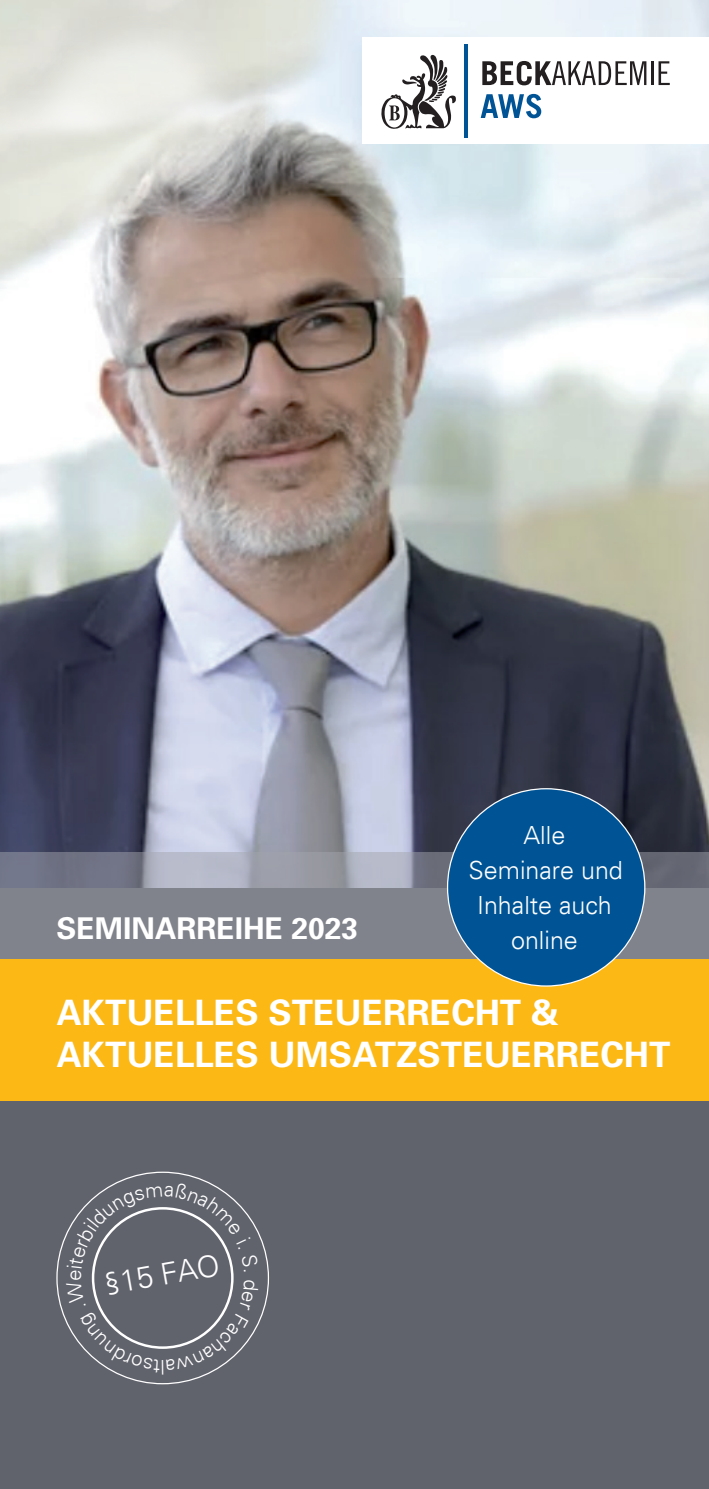
<style>
.page{position:relative;width:709px;height:1489px;background:#fff}
.page>*{position:absolute;margin:0;border:0;box-sizing:border-box;transform-origin:0 0}
.t1{font:700 35px/42px "Univers";color:#fff}
.t2{font:700 30px "Univers";color:#fff}
.t3{font:300 30px "Univers";color:#fff}
.t4{font:300 25px/35px "Univers";color:#fff;text-align:center}
</style>
<div class="page">
<img style="left:0;top:0;width:709px;height:852px">
<div style="left:0;top:888px;width:709px;height:600px;background:#60626c"></div>
<div style="left:0;top:958px;width:709px;height:142px;background:#fcb814"></div>
<svg style="left:0;top:852px;width:709px;height:106px;background:#848792"></svg>
<div style="left:447px;top:788px;width:198px;height:197px;background:#005495;border-radius:50%"></div>
<div style="left:362px;top:37px;width:347px;height:106px;background:#fff"></div>
<svg style="left:381px;top:55px;width:75px;height:74px"></svg>
<svg style="left:658px;top:61px;width:11px;height:24px"></svg>
<hr style="left:651px;top:61px;width:2px;height:24px;background:#231f20">
<svg style="left:482px;top:61px;width:164px;height:24px"></svg>
<hr style="left:465px;top:45px;width:3px;height:93px;background:#005495">
<svg style="left:480px;top:94px;width:61px;height:24px"></svg>
<svg style="left:66px;top:1182px;width:193px;height:192px"></svg>
<p class="t2" style="left:56px;top:909px;width:303px">SEMINARREIHE 2023</p>
<p class="t4" style="left:468px;top:817px;width:156px">Alle<br>Seminare und<br>Inhalte auch online</p>
<p class="t1" style="left:56px;top:990px;width:615px">AKTUELLES STEUERRECHT &amp;<br>AKTUELLES UMSATZSTEUERRECHT</p>
<p class="t3" style="left:101px;top:1266px;width:119px;rotate:-10deg">§15 FAO</p>
</div>
